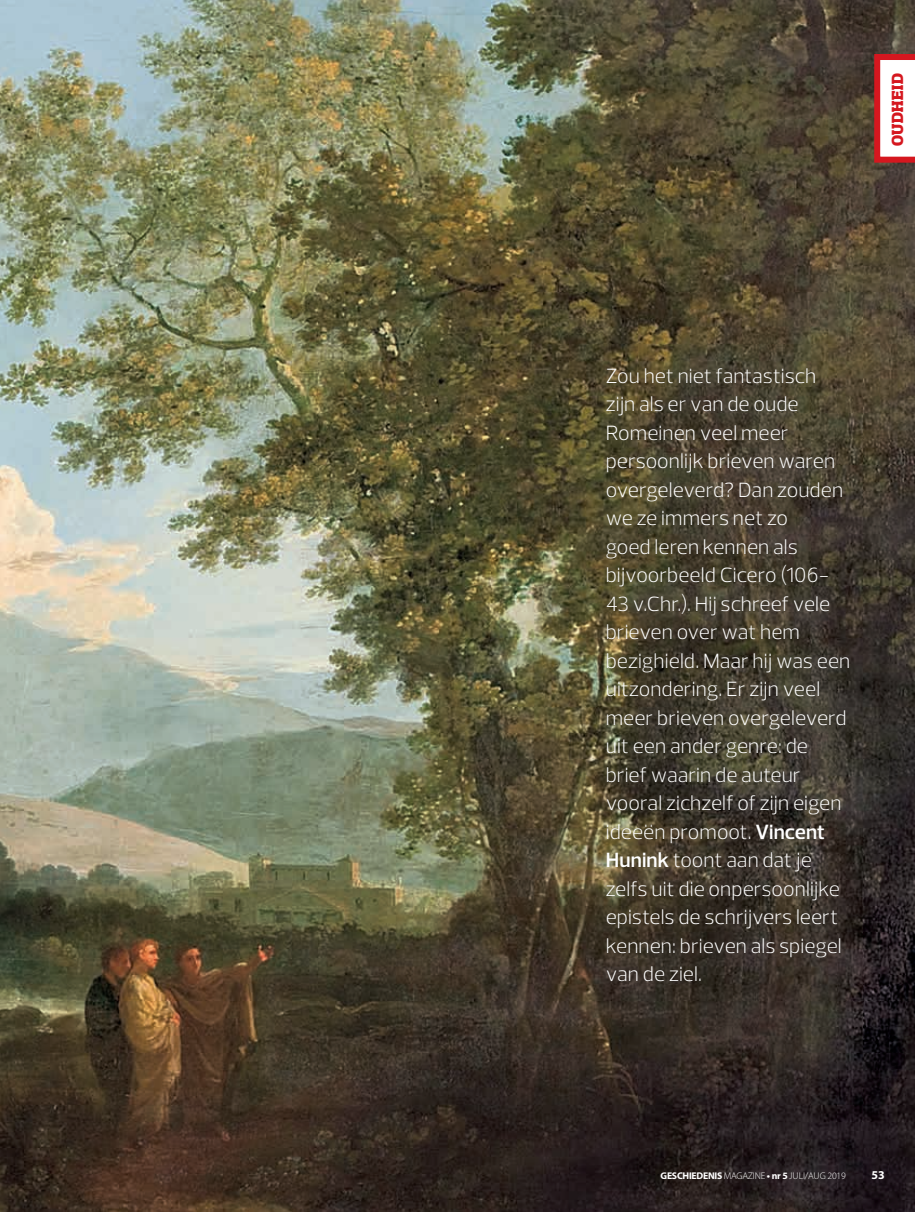
<style>
.page{position:relative;width:915px;height:1212px;background:#fff}
.page>*{position:absolute;margin:0;border:0;box-sizing:border-box;transform-origin:0 0}
.t1{font:300 21px/28.5px "Prelo";color:#fff}
.t2{font:900 16.5px "Prelo Slab";letter-spacing:.03em;color:#d5171f}
.t3{font:700 12px "Myriad Pro";color:#fff}
.t4{font:300 9.75px "Myriad Pro";letter-spacing:-.025em;color:#fff}
.s1{font-weight:600}
.s2{font-weight:700}
</style>
<div class="page">
<img style="left:0;top:0;width:914px;height:1212px">
<svg style="left:873px;top:54px;width:41px;height:109px"></svg>
<svg style="left:859px;top:1102px;width:24px;height:23px"></svg>
<p class="t2" style="left:887px;top:146px;width:74px;rotate:-90deg">OUDHEID</p>
<p class="t1" style="left:605px;top:361px;width:246px">Zou het niet fantastisch zijn als er van de oude<br>Romeinen veel meer persoonlijk brieven waren overgeleverd? Dan zouden we ze immers net zo<br>goed leren kennen als bijvoorbeeld Cicero (106-<br>43 v.Chr.). Hij schreef vele brieven over wat hem bezighield. Maar hij was een uitzondering. Er zijn veel meer brieven overgeleverd uit een ander genre: de brief waarin de auteur vooral zichzelf of zijn eigen ideeën promoot. <span class="s1">Vincent<br>Hunink</span> toont aan dat je zelfs uit die onpersoonlijke epistels de schrijvers leert kennen: brieven als spiegel van de ziel.</p>
<p class="t4" style="left:660px;top:1170px;width:187px"><span class="s2">GESCHIEDENIS</span> MAGAZINE <span class="s2">• nr 5</span> JULI/AUG 2019</p>
<p class="t3" style="left:871px;top:1167px;width:15px">53</p>
</div>
